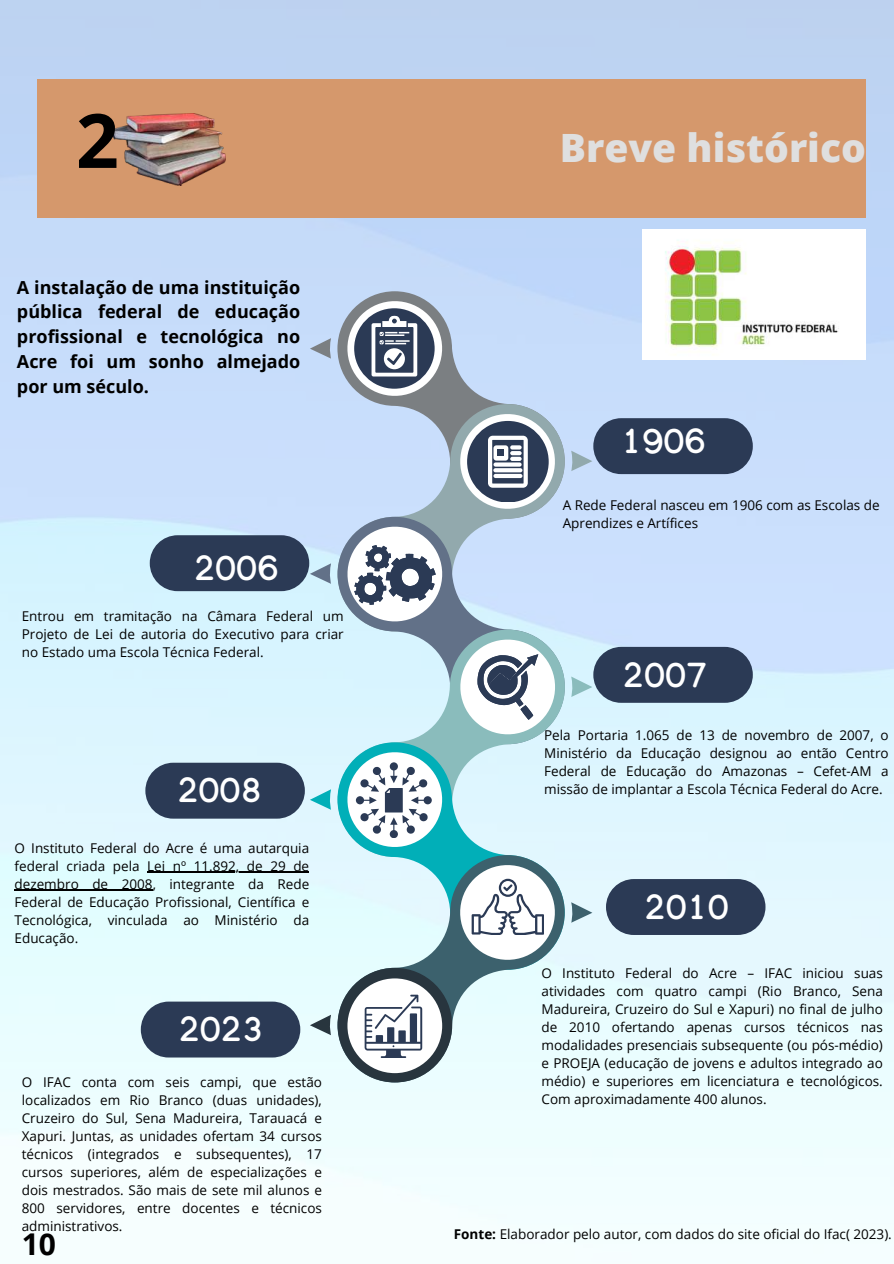
<style>
.page{position:relative;width:894px;height:1264px;background:#fff}
.page>*{position:absolute;margin:0;border:0;box-sizing:border-box;transform-origin:0 0}
.t1{font:700 75px "Open Sans";color:#000}
.t2{font:800 39px "Open Sans";color:#dfdfdf}
.t3{font:700 36px "Manjari";color:#fff}
.t4{font:700 30px "Open Sans";color:#000}
.t5{font:700 18px/24.8px "Open Sans";color:#000;text-align:justify}
.t6{font:13.5px/18px "Open Sans";color:#000;text-align:justify}
.s1{font-weight:700}
</style>
<div class="page">
<img style="left:0;top:0;width:893px;height:1244px">
<svg style="left:337px;top:291px;width:227px;height:113px;background:#bdd1ec"></svg>
<svg style="left:337px;top:404px;width:227px;height:113px;background:#bcd0e9"></svg>
<svg style="left:337px;top:517px;width:227px;height:112px;background:#bbd0e9"></svg>
<svg style="left:337px;top:629px;width:227px;height:113px;background:#c5e2ed"></svg>
<svg style="left:337px;top:742px;width:227px;height:113px;background:#bce8f0"></svg>
<svg style="left:337px;top:855px;width:227px;height:227px;background:#cbe8ec"></svg>
<svg style="left:571px;top:450px;width:21px;height:21px"></svg>
<svg style="left:571px;top:676px;width:21px;height:21px"></svg>
<svg style="left:571px;top:902px;width:21px;height:20px"></svg>
<svg style="left:310px;top:338px;width:21px;height:20px"></svg>
<svg style="left:310px;top:563px;width:21px;height:21px"></svg>
<svg style="left:310px;top:789px;width:21px;height:20px"></svg>
<svg style="left:310px;top:1014px;width:21px;height:21px"></svg>
<div style="left:337px;top:967px;width:115px;height:115px;background:#28353e;border-radius:50%"></div>
<div style="left:347px;top:978px;width:95px;height:95px;background:#fff;border-radius:50%"></div>
<div style="left:593px;top:418px;width:159px;height:56px;background:#2b3a55;border-radius:28px"></div>
<div style="left:150px;top:535px;width:159px;height:56px;background:#2b3a55;border-radius:28px"></div>
<div style="left:593px;top:647px;width:159px;height:55px;background:#2b3a55;border-radius:28px"></div>
<div style="left:145px;top:762px;width:160px;height:56px;background:#2b3a55;border-radius:28px"></div>
<div style="left:606px;top:879px;width:159px;height:55px;background:#2b3a55;border-radius:28px"></div>
<div style="left:141px;top:1001px;width:159px;height:56px;background:#2b3a55;border-radius:28px"></div>
<svg style="left:455px;top:409px;width:104px;height:104px"></svg>
<svg style="left:343px;top:296px;width:103px;height:104px"></svg>
<svg style="left:343px;top:522px;width:103px;height:104px"></svg>
<svg style="left:455px;top:635px;width:104px;height:104px"></svg>
<svg style="left:343px;top:747px;width:103px;height:104px"></svg>
<svg style="left:455px;top:860px;width:104px;height:104px"></svg>
<svg style="left:364px;top:994px;width:58px;height:63px"></svg>
<div style="left:37px;top:79px;width:828px;height:138px;background:#d5986c"></div>
<img style="left:642px;top:229px;width:223px;height:131px">
<img style="left:113px;top:114px;width:112px;height:72px">
<hr style="left:147px;top:871px;width:162px;height:2px;background:#000">
<hr style="left:15px;top:889px;width:138px;height:2px;background:#000">
<h1 class="t1" style="left:76px;top:88px;width:44px">2</h1>
<h3 class="t5" style="left:17px;top:274px;width:285px">A instalação de uma instituição pública federal de educação profissional e tecnológica no Acre foi um sonho almejado por um século.</h3>
<h3 class="t3" style="left:194px;top:553px;width:86px">2006</h3>
<p class="t6" style="left:22px;top:606px;width:323px">Entrou em tramitação na Câmara Federal um Projeto de Lei de autoria do Executivo para criar no Estado uma Escola Técnica Federal.</p>
<h3 class="t3" style="left:177px;top:776px;width:86px">2008</h3>
<p class="t6" style="left:15px;top:838px;width:296px">O Instituto Federal do Acre é uma autarquia federal criada pela Lei nº 11.892, de 29 de dezembro de 2008, integrante da Rede Federal de Educação Profissional, Científica e Tecnológica, vinculada ao Ministério da Educação.</p>
<h3 class="t3" style="left:179px;top:1014px;width:86px">2023</h3>
<p class="t6" style="left:22px;top:1073px;width:302px">O IFAC conta com seis campi, que estão localizados em Rio Branco (duas unidades), Cruzeiro do Sul, Sena Madureira, Tarauacá e Xapuri. Juntas, as unidades ofertam 34 cursos técnicos (integrados e subsequentes), 17 cursos superiores, além de especializações e dois mestrados. São mais de sete mil alunos e 800 servidores, entre docentes e técnicos administrativos.</p>
<h3 class="t4" style="left:22px;top:1223px;width:36px">10</h3>
<h2 class="t2" style="left:559px;top:121px;width:307px">Breve histórico</h2>
<h3 class="t3" style="left:621px;top:426px;width:86px">1906</h3>
<p class="t6" style="left:562px;top:496px;width:318px">A Rede Federal nasceu em 1906 com as Escolas de<br>Aprendizes e Artífices</p>
<h3 class="t3" style="left:622px;top:660px;width:86px">2007</h3>
<p class="t6" style="left:544px;top:726px;width:346px">Pela Portaria 1.065 de 13 de novembro de 2007, o Ministério da Educação designou ao então Centro Federal de Educação do Amazonas – Cefet-AM a missão de implantar a Escola Técnica Federal do Acre.</p>
<h3 class="t3" style="left:644px;top:892px;width:86px">2010</h3>
<p class="t6" style="left:541px;top:963px;width:343px">O Instituto Federal do Acre – IFAC iniciou suas atividades com quatro campi (Rio Branco, Sena Madureira, Cruzeiro do Sul e Xapuri) no final de julho de 2010 ofertando apenas cursos técnicos nas modalidades presenciais subsequente (ou pós-médio) e PROEJA (educação de jovens e adultos integrado ao médio) e superiores em licenciatura e tecnológicos.<br>Com aproximadamente 400 alunos.</p>
<p class="t6" style="left:453px;top:1224px;width:439px"><span class="s1">Fonte:</span> Elaborador pelo autor, com dados do site oficial do Ifac( 2023).</p>
</div>
